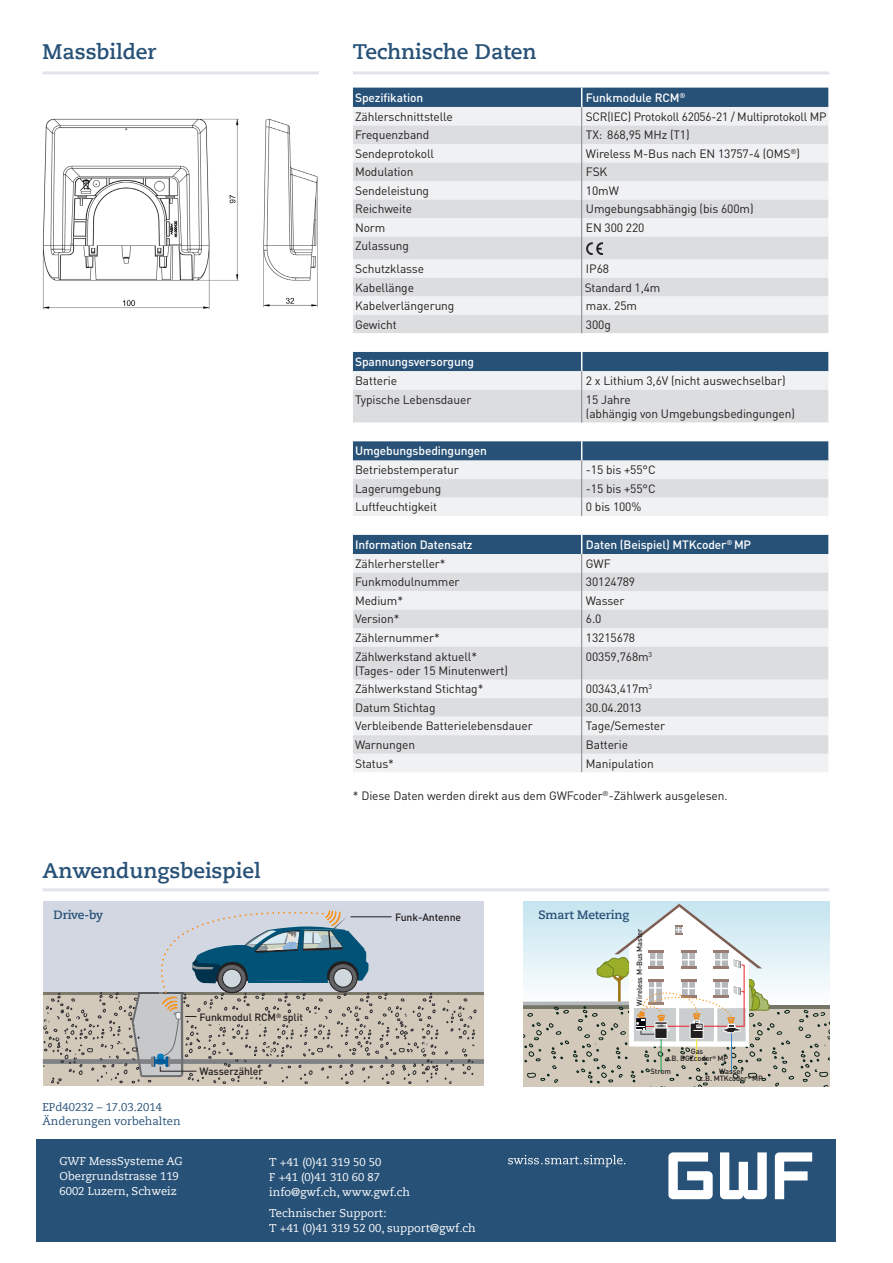
<style>
.page{position:relative;width:893px;height:1263px;background:#fff}
.page>*{position:absolute;margin:0;border:0;box-sizing:border-box;transform-origin:0 0}
.Titel_Linie-unten{font:700 21px "Caecilia Com 75";color:#275177}
.Tab_Grundtext{font:12px/14.4px "DIN Pro";letter-spacing:-.01em;color:#231f20}
.Tab_Titel{font:500 12px "DIN Pro";letter-spacing:-.01em;color:#fff}
.Tab_Grundtext-2{font:700 12px "Caecilia Com 75";letter-spacing:-.01em;color:#275177}
.t1{font:11.25px/15px "Caecilia Com 55 Roman";color:#fff}
.t2{font:11.25px/13.5px "Caecilia Com 55 Roman";color:#275177}
.Grafiken_Text{font:500 10.5px "DIN Pro";letter-spacing:-.01em;color:#231f20}
.Grafiken_Text-2{font:500 7.5px "DIN Pro";letter-spacing:-.01em;color:#231f20}
.t3{font:condensed 3.45px "Helvetica Neue";color:#111015}
</style>
<div class="page">
<div style="left:36px;top:1140px;width:800px;height:102px;background:#275177"></div>
<svg style="left:668px;top:1152px;width:144px;height:47px"></svg>
<svg style="left:508px;top:1155px;width:117px;height:12px"></svg>
<hr style="left:353px;top:71px;width:476px;height:3px;background:#e1e3eb">
<div style="left:353px;top:88px;width:475px;height:19px;background:#275177"></div>
<div style="left:353px;top:107px;width:475px;height:665px;background:#f0f1f2"></div>
<svg style="left:353px;top:125px;width:475px;height:629px;fill:#dcdddf"></svg>
<svg style="left:353px;top:333px;width:475px;height:202px"></svg>
<svg style="left:581px;top:88px;width:1px;height:245px"></svg>
<svg style="left:581px;top:352px;width:1px;height:38px"></svg>
<hr style="left:581px;top:390px;width:1px;height:33px;background:#808285">
<svg style="left:581px;top:441px;width:1px;height:75px"></svg>
<svg style="left:581px;top:535px;width:1px;height:112px"></svg>
<hr style="left:581px;top:647px;width:1px;height:33px;background:#808285">
<svg style="left:581px;top:680px;width:1px;height:92px"></svg>
<img style="left:586px;top:243px;width:17px;height:11px">
<hr style="left:43px;top:71px;width:276px;height:3px;background:#e1e3eb">
<img style="left:42px;top:118px;width:276px;height:192px">
<hr style="left:43px;top:888px;width:786px;height:3px;background:#e1e3eb">
<div style="left:43px;top:995px;width:441px;height:91px;background:#d3c9ba"></div>
<div style="left:183px;top:1060px;width:301px;height:3px;border:1px solid #808285"></div>
<svg style="left:43px;top:901px;width:434px;height:183px"></svg>
<svg style="left:523px;top:904px;width:306px;height:182px"></svg>
<p class="Titel_Linie-unten" style="left:43px;top:37px;width:115px">Massbilder</p>
<p class="Titel_Linie-unten" style="left:43px;top:856px;width:220px">Anwendungsbeispiel</p>
<p class="Titel_Linie-unten" style="left:353px;top:37px;width:185px">Technische Daten</p>
<p class="Tab_Titel" style="left:355px;top:89px;width:70px">Spezifikation</p>
<p class="Tab_Titel" style="left:586px;top:89px;width:101px">Funkmodule RCM<sup>®</sup></p>
<p class="Tab_Grundtext" style="left:355px;top:109px;width:99px">Zählerschnittstelle</p>
<p class="Tab_Grundtext" style="left:586px;top:109px;width:242px">SCR(IEC) Protokoll 62056-21 / Multiprotokoll MP</p>
<p class="Tab_Grundtext" style="left:355px;top:127px;width:76px">Frequenzband</p>
<p class="Tab_Grundtext" style="left:586px;top:127px;width:105px">TX: 868,95 MHz (T1)</p>
<p class="Tab_Grundtext" style="left:355px;top:146px;width:80px">Sendeprotokoll</p>
<p class="Tab_Grundtext" style="left:586px;top:146px;width:216px">Wireless M-Bus nach EN 13757-4 (OMS<sup>®</sup>)</p>
<p class="Tab_Grundtext" style="left:355px;top:164px;width:60px">Modulation</p>
<p class="Tab_Grundtext" style="left:586px;top:164px;width:23px">FSK</p>
<p class="Tab_Grundtext" style="left:355px;top:183px;width:76px">Sendeleistung</p>
<p class="Tab_Grundtext" style="left:586px;top:183px;width:34px">10mW</p>
<p class="Tab_Grundtext" style="left:355px;top:201px;width:59px">Reichweite</p>
<p class="Tab_Grundtext" style="left:586px;top:201px;width:169px">Umgebungsabhängig (bis 600m)</p>
<p class="Tab_Grundtext" style="left:355px;top:220px;width:32px">Norm</p>
<p class="Tab_Grundtext" style="left:586px;top:220px;width:60px">EN 300 220</p>
<p class="Tab_Grundtext" style="left:355px;top:238px;width:56px">Zulassung</p>
<p class="Tab_Grundtext" style="left:355px;top:261px;width:70px">Schutzklasse</p>
<p class="Tab_Grundtext" style="left:586px;top:261px;width:25px">IP68</p>
<p class="Tab_Grundtext" style="left:355px;top:280px;width:60px">Kabellänge</p>
<p class="Tab_Grundtext" style="left:585px;top:280px;width:77px">Standard 1,4m</p>
<p class="Tab_Grundtext" style="left:355px;top:298px;width:101px">Kabelverlängerung</p>
<p class="Tab_Grundtext" style="left:586px;top:298px;width:53px">max. 25m</p>
<p class="Tab_Grundtext" style="left:355px;top:317px;width:43px">Gewicht</p>
<p class="Tab_Grundtext" style="left:586px;top:317px;width:26px">300g</p>
<p class="Tab_Titel" style="left:355px;top:354px;width:120px">Spannungsversorgung</p>
<p class="Tab_Grundtext" style="left:355px;top:373px;width:44px">Batterie</p>
<p class="Tab_Grundtext" style="left:586px;top:373px;width:201px">2 x Lithium 3,6V (nicht auswechselbar)</p>
<p class="Tab_Grundtext" style="left:355px;top:392px;width:118px">Typische Lebensdauer</p>
<p class="Tab_Grundtext" style="left:586px;top:392px;width:211px">15 Jahre<br>(abhängig von Umgebungsbedingungen)</p>
<p class="Tab_Titel" style="left:355px;top:443px;width:134px">Umgebungsbedingungen</p>
<p class="Tab_Grundtext" style="left:355px;top:462px;width:105px">Betriebstemperatur</p>
<p class="Tab_Grundtext" style="left:586px;top:462px;width:71px">-15 bis +55°C</p>
<p class="Tab_Grundtext" style="left:355px;top:481px;width:88px">Lagerumgebung</p>
<p class="Tab_Grundtext" style="left:586px;top:481px;width:71px">-15 bis +55°C</p>
<p class="Tab_Grundtext" style="left:355px;top:499px;width:83px">Luftfeuchtigkeit</p>
<p class="Tab_Grundtext" style="left:586px;top:499px;width:57px">0 bis 100%</p>
<p class="Tab_Titel" style="left:355px;top:536px;width:119px">Information Datensatz</p>
<p class="Tab_Titel" style="left:586px;top:536px;width:167px">Daten (Beispiel) MTKcoder<sup>®</sup> MP</p>
<p class="Tab_Grundtext" style="left:355px;top:556px;width:92px">Zählerhersteller*</p>
<p class="Tab_Grundtext" style="left:586px;top:556px;width:26px">GWF</p>
<p class="Tab_Grundtext" style="left:355px;top:574px;width:106px">Funkmodulnummer</p>
<p class="Tab_Grundtext" style="left:586px;top:574px;width:51px">30124789</p>
<p class="Tab_Grundtext" style="left:355px;top:593px;width:49px">Medium*</p>
<p class="Tab_Grundtext" style="left:586px;top:593px;width:40px">Wasser</p>
<p class="Tab_Grundtext" style="left:355px;top:611px;width:46px">Version*</p>
<p class="Tab_Grundtext" style="left:586px;top:611px;width:17px">6.0</p>
<p class="Tab_Grundtext" style="left:355px;top:630px;width:86px">Zählernummer*</p>
<p class="Tab_Grundtext" style="left:586px;top:630px;width:51px">13215678</p>
<p class="Tab_Grundtext" style="left:355px;top:648px;width:154px">Zählwerkstand aktuell* (Tages- oder 15 Minutenwert)</p>
<p class="Tab_Grundtext" style="left:586px;top:648px;width:68px">00359,768m<sup>3</sup></p>
<p class="Tab_Grundtext" style="left:355px;top:681px;width:130px">Zählwerkstand Stichtag*</p>
<p class="Tab_Grundtext" style="left:586px;top:681px;width:68px">00343,417m<sup>3</sup></p>
<p class="Tab_Grundtext" style="left:355px;top:700px;width:82px">Datum Stichtag</p>
<p class="Tab_Grundtext" style="left:586px;top:700px;width:57px">30.04.2013</p>
<p class="Tab_Grundtext" style="left:355px;top:718px;width:179px">Verbleibende Batterielebensdauer</p>
<p class="Tab_Grundtext" style="left:586px;top:718px;width:81px">Tage/Semester</p>
<p class="Tab_Grundtext" style="left:355px;top:737px;width:62px">Warnungen</p>
<p class="Tab_Grundtext" style="left:586px;top:737px;width:44px">Batterie</p>
<p class="Tab_Grundtext" style="left:355px;top:755px;width:40px">Status*</p>
<p class="Tab_Grundtext" style="left:586px;top:755px;width:69px">Manipulation</p>
<p class="Tab_Grundtext" style="left:353px;top:788px;width:376px">* Diese Daten werden direkt aus dem GWFcoder<sup>®</sup>-Zählwerk ausgelesen.</p>
<p class="Tab_Grundtext-2" style="left:54px;top:907px;width:51px">Drive-by</p>
<p class="Grafiken_Text" style="left:395px;top:910px;width:68px">Funk-Antenne</p>
<p class="Grafiken_Text" style="left:199px;top:1010px;width:105px">Funkmodul RCM<sup>®</sup> split</p>
<p class="t2" style="left:43px;top:1100px;width:140px">EPd40232 – 17.03.2014<br>Änderungen vorbehalten</p>
<p class="t1" style="left:60px;top:1153px;width:125px">GWF MessSysteme AG</p>
<p class="t1" style="left:60px;top:1168px;width:121px">Obergrundstrasse 119</p>
<p class="t1" style="left:60px;top:1183px;width:119px">6002 Luzern, Schweiz</p>
<p class="Grafiken_Text" style="left:199px;top:1064px;width:65px">Wasserzähler</p>
<p class="t1" style="left:269px;top:1154px;width:114px">T +41 (0)41 319 50 50<br>F +41 (0)41 310 60 87</p>
<p class="t1" style="left:269px;top:1184px;width:142px">info@gwf.ch, www.gwf.ch</p>
<p class="t1" style="left:269px;top:1205px;width:119px">Technischer Support:</p>
<p class="t1" style="left:269px;top:1220px;width:208px">T +41 (0)41 319 52 00, support@gwf.ch</p>
<p class="Tab_Grundtext-2" style="left:538px;top:907px;width:92px">Smart Metering</p>
<p class="Grafiken_Text-2" style="left:634px;top:1006px;width:79px;rotate:-90deg">Wireless M-Bus Master</p>
<p class="t3" style="left:658px;top:1024px;width:7px">kWh</p>
<p class="Grafiken_Text-2" style="left:691px;top:1046px;width:14px">Gas</p>
<p class="Grafiken_Text-2" style="left:666px;top:1053px;width:64px">z.B. BGZcoder<sup>®</sup> MP</p>
<p class="Grafiken_Text-2" style="left:651px;top:1066px;width:22px">Strom</p>
<p class="Grafiken_Text-2" style="left:719px;top:1066px;width:26px">Wasser</p>
<p class="Grafiken_Text-2" style="left:700px;top:1073px;width:65px">z.B. MTKcoder<sup>®</sup> MP</p>
</div>
